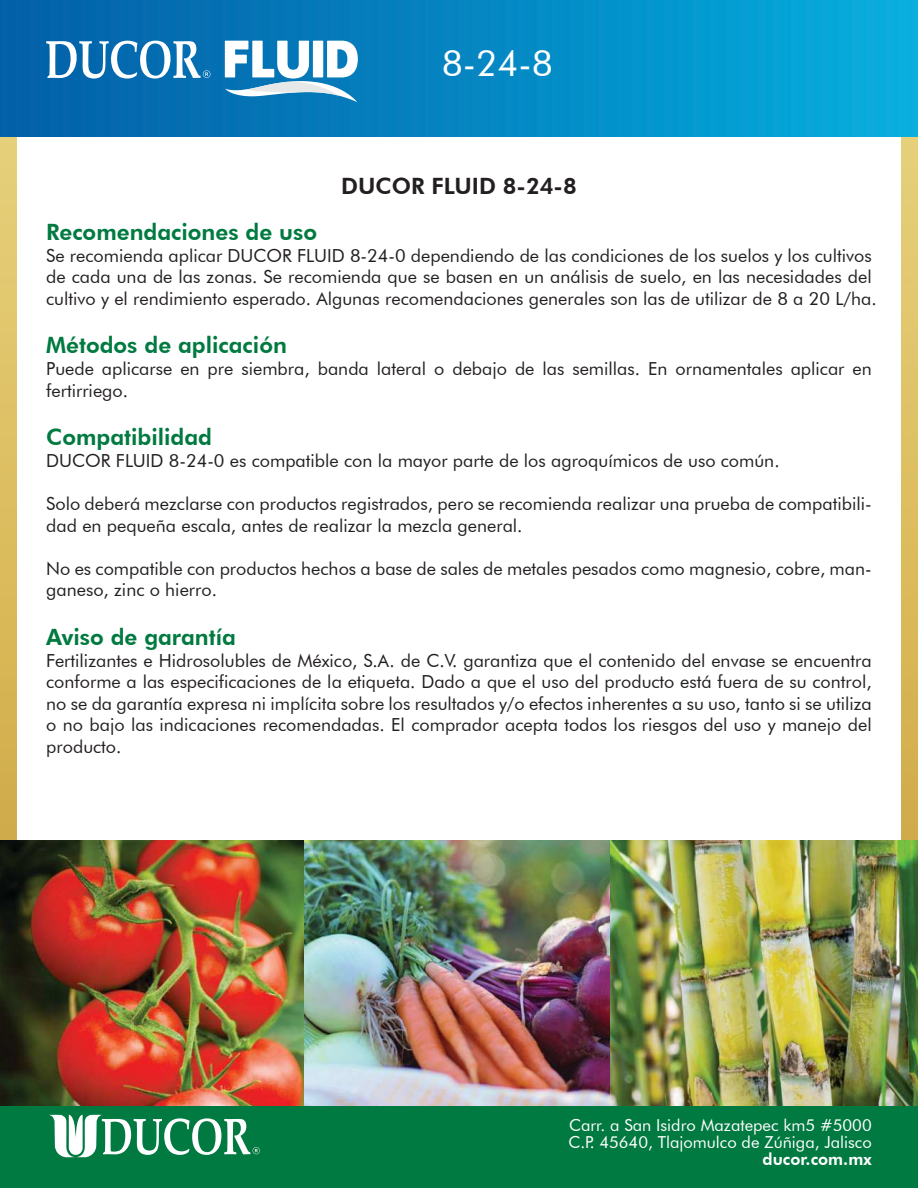
<style>
.page{position:relative;width:918px;height:1188px;background:#fff}
.page>*{position:absolute;margin:0;border:0;box-sizing:border-box;transform-origin:0 0}
.t1{font:36px "Futura BT";color:#fff}
.t2{font:800 22.5px "Futura BT";color:#007a40}
.t3{font:800 22.5px "Futura BT";color:#231f20}
.t4{font:18px/21.6px "Futura BT";color:#231f20}
.t5{font:16.5px/16.5px "Futura BT";color:#fff}
.t6{font:800 16.5px "Futura BT";color:#fff}
</style>
<div class="page">
<svg style="left:902px;top:136px;width:16px;height:705px;background:#dbbe61"></svg>
<svg style="left:0;top:136px;width:16px;height:705px;background:#dbbd61"></svg>
<img style="left:0;top:841px;width:304px;height:266px">
<img style="left:304px;top:841px;width:307px;height:266px">
<img style="left:611px;top:841px;width:307px;height:266px">
<div style="left:0;top:0;width:918px;height:136px;background:linear-gradient(to right,#045ea6,#06adde)"></div>
<div style="left:0;top:1107px;width:918px;height:81px;background:#007a40"></div>
<svg style="left:49px;top:1114px;width:211px;height:43px"></svg>
<svg style="left:46px;top:41px;width:164px;height:38px"></svg>
<svg style="left:225px;top:41px;width:133px;height:61px"></svg>
<h1 class="t1" style="left:442px;top:41px;width:113px">8-24-8</h1>
<p class="t3" style="left:341px;top:173px;width:237px">DUCOR FLUID 8-24-8</p>
<p class="t2" style="left:46px;top:218px;width:272px">Recomendaciones de uso</p>
<p class="t4" style="left:46px;top:244px;width:832px">Se recomienda aplicar DUCOR FLUID 8-24-0 dependiendo de las condiciones de los suelos y los cultivos de cada una de las zonas. Se recomienda que se basen en un análisis de suelo, en las necesidades del cultivo y el rendimiento esperado. Algunas recomendaciones generales son las de utilizar de 8 a 20 L/ha.</p>
<p class="t2" style="left:46px;top:332px;width:242px">Métodos de aplicación</p>
<p class="t4" style="left:46px;top:358px;width:827px">Puede aplicarse en pre siembra, banda lateral o debajo de las semillas. En ornamentales aplicar en fertirriego.</p>
<p class="t2" style="left:46px;top:424px;width:167px">Compatibilidad</p>
<p class="t4" style="left:46px;top:449px;width:735px">DUCOR FLUID 8-24-0 es compatible con la mayor parte de los agroquímicos de uso común.</p>
<p class="t4" style="left:46px;top:493px;width:827px">Solo deberá mezclarse con productos registrados, pero se recomienda realizar una prueba de compatibili&shy;dad en pequeña escala, antes de realizar la mezcla general.</p>
<p class="t4" style="left:46px;top:557px;width:827px">No es compatible con productos hechos a base de sales de metales pesados como magnesio, cobre, man&shy;ganeso, zinc o hierro.</p>
<p class="t2" style="left:46px;top:623px;width:191px">Aviso de garantía</p>
<p class="t4" style="left:46px;top:649px;width:827px;text-align:justify">Fertilizantes e Hidrosolubles de México, S.A. de C.V. garantiza que el contenido del envase se encuentra conforme a las especificaciones de la etiqueta. Dado a que el uso del producto está fuera de su control, no se da garantía expresa ni implícita sobre los resultados y/o efectos inherentes a su uso, tanto si se utiliza o no bajo las indicaciones recomendadas. El comprador acepta todos los riesgos del uso y manejo del producto.</p>
<p class="t5" style="left:568px;top:1117px;width:305px">Carr. a San Isidro Mazatepec km5 #5000<br>C.P. 45640, Tlajomulco de Zúñiga, Jalisco</p>
<p class="t6" style="left:763px;top:1149px;width:110px">ducor.com.mx</p>
</div>
